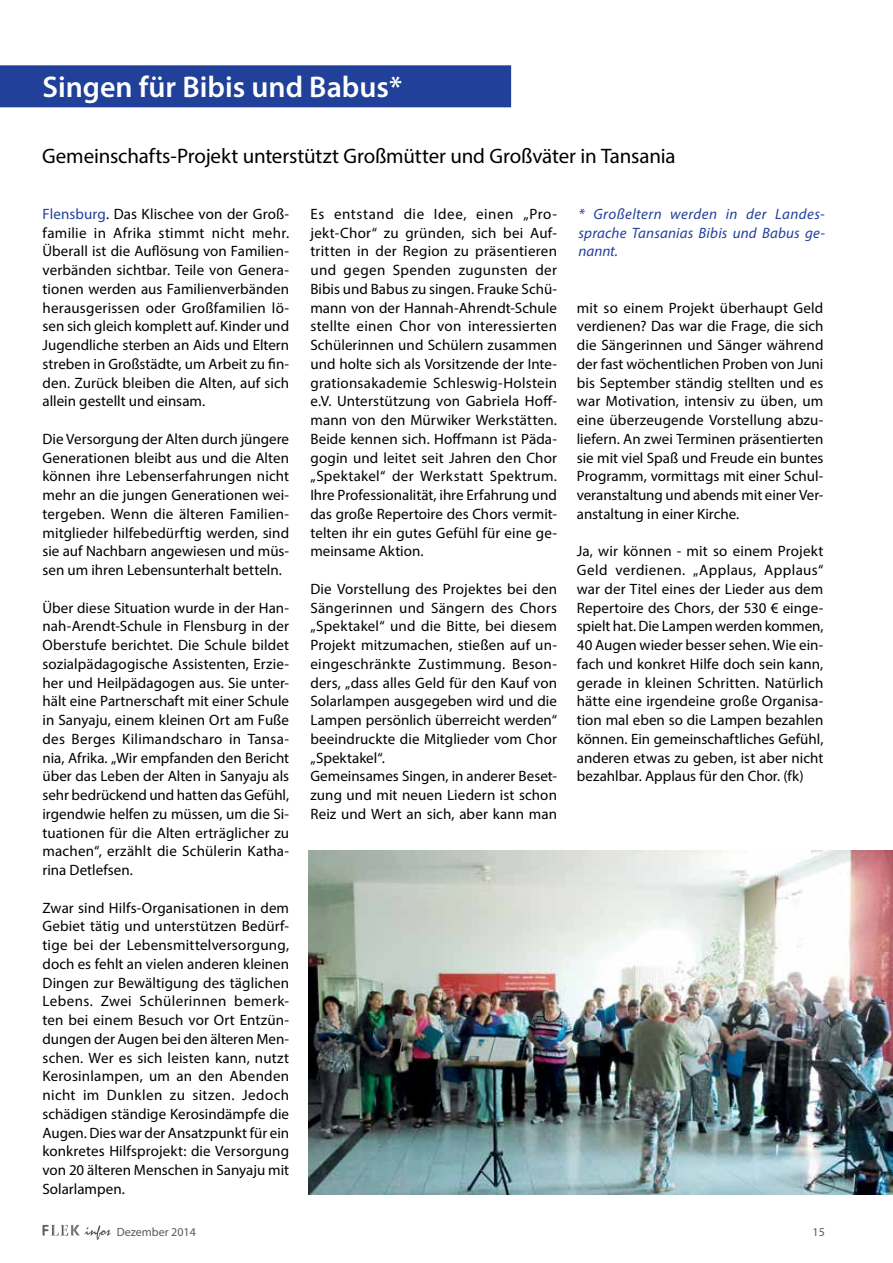
<style>
.page{position:relative;width:893px;height:1263px;background:#fff}
.page>*{position:absolute;margin:0;border:0;box-sizing:border-box;transform-origin:0 0}
.t1{font:600 30px "Myriad Pro";color:#fff}
.t2{font:21px "Myriad Pro";letter-spacing:-.01em;color:#000}
.t3{font:15px/18.8px "Myriad Pro";letter-spacing:.005em;color:#000;text-align:justify}
.t4{font:italic 15px/18.8px "Myriad Pro";letter-spacing:.015em;color:#21409a;text-align:justify}
.t5{font:12px "Myriad Pro";color:#58595b}
.s1{color:#21409a}
</style>
<div class="page">
<svg style="left:60px;top:1225px;width:8px;height:11px"></svg>
<svg style="left:84px;top:1225px;width:27px;height:15px"></svg>
<div style="left:0;top:65px;width:511px;height:42px;background:#21409a"></div>
<img style="left:309px;top:851px;width:584px;height:343px">
<h1 class="t1" style="left:43px;top:68px;width:361px">Singen für Bibis und Babus*</h1>
<h2 class="t2" style="left:42px;top:143px;width:635px">Gemeinschafts-Projekt unterstützt Großmütter und Großväter in Tansania</h2>
<p class="t3" style="left:43px;top:204px;width:248px"><span class="s1">Flensburg</span>. Das Klischee von der Groß&shy;familie in Afrika stimmt nicht mehr.<br>Überall ist die Auflösung von Familien&shy;verbänden sichtbar. Teile von Genera&shy;tionen werden aus Familienverbänden herausgerissen oder Großfamilien lö&shy;sen sich gleich komplett auf. Kinder und Jugendliche sterben an Aids und Eltern streben in Großstädte, um Arbeit zu fin&shy;den. Zurück bleiben die Alten, auf sich allein gestellt und einsam.</p>
<p class="t3" style="left:43px;top:429px;width:248px">Die Versorgung der Alten durch jüngere Generationen bleibt aus und die Alten können ihre Lebenserfahrungen nicht mehr an die jungen Generationen wei&shy;tergeben. Wenn die älteren Familien&shy;mitglieder hilfebedürftig werden, sind sie auf Nachbarn angewiesen und müs&shy;sen um ihren Lebensunterhalt betteln.</p>
<p class="t3" style="left:43px;top:598px;width:248px">Über diese Situation wurde in der Han&shy;nah-Arendt-Schule in Flensburg in der Oberstufe berichtet. Die Schule bildet sozialpädagogische Assistenten, Erzie&shy;her und Heilpädagogen aus. Sie unter&shy;hält eine Partnerschaft mit einer Schule in Sanyaju, einem kleinen Ort am Fuße des Berges Kilimandscharo in Tansa&shy;nia, Afrika. „Wir empfanden den Bericht über das Leben der Alten in Sanyaju als sehr bedrückend und hatten das Gefühl, irgendwie helfen zu müssen, um die Si&shy;tuationen für die Alten erträglicher zu machen“, erzählt die Schülerin Katha&shy;rina Detlefsen.</p>
<p class="t3" style="left:43px;top:898px;width:248px">Zwar sind Hilfs-Organisationen in dem Gebiet tätig und unterstützen Bedürf&shy;tige bei der Lebensmittelversorgung, doch es fehlt an vielen anderen kleinen Dingen zur Bewältigung des täglichen Lebens. Zwei Schülerinnen bemerk&shy;ten bei einem Besuch vor Ort Entzün&shy;dungen der Augen bei den älteren Men&shy;schen. Wer es sich leisten kann, nutzt Kerosinlampen, um an den Abenden nicht im Dunklen zu sitzen. Jedoch schädigen ständige Kerosindämpfe die Augen. Dies war der Ansatzpunkt für ein konkretes Hilfsprojekt: die Versorgung von 20 älteren Menschen in Sanyaju mit Solarlampen.</p>
<p class="t3" style="left:310px;top:204px;width:248px">Es entstand die Idee, einen „Pro&shy;jekt-Chor“ zu gründen, sich bei Auf&shy;tritten in der Region zu präsentieren und gegen Spenden zugunsten der Bibis und Babus zu singen. Frauke Schü&shy;mann von der Hannah-Ahrendt-Schule stellte einen Chor von interessierten Schülerinnen und Schülern zusammen und holte sich als Vorsitzende der Inte&shy;grationsakademie Schleswig-Holstein e.V. Unterstützung von Gabriela Hoff&shy;mann von den Mürwiker Werkstätten.<br>Beide kennen sich. Hoffmann ist Päda&shy;gogin und leitet seit Jahren den Chor „Spektakel“ der Werkstatt Spektrum.<br>Ihre Professionalität, ihre Erfahrung und das große Repertoire des Chors vermit&shy;telten ihr ein gutes Gefühl für eine ge&shy;meinsame Aktion.</p>
<p class="t3" style="left:310px;top:579px;width:248px;text-align:left">Die Vorstellung des Projektes bei den Sängerinnen und Sängern des Chors „Spektakel“ und die Bitte, bei diesem Projekt mitzumachen, stießen auf un&shy;eingeschränkte Zustimmung. Beson&shy;ders, „dass alles Geld für den Kauf von Solarlampen ausgegeben wird und die Lampen persönlich überreicht werden“ beeindruckte die Mitglieder vom Chor „Spektakel“.<br>Gemeinsames Singen, in anderer Beset&shy;zung und mit neuen Liedern ist schon Reiz und Wert an sich, aber kann man</p>
<p class="t4" style="left:579px;top:204px;width:248px">* Großeltern werden in der Landes&shy;sprache Tansanias Bibis und Babus ge&shy;nannt.</p>
<p class="t3" style="left:577px;top:298px;width:248px">mit so einem Projekt überhaupt Geld verdienen? Das war die Frage, die sich die Sängerinnen und Sänger während der fast wöchentlichen Proben von Juni bis September ständig stellten und es war Motivation, intensiv zu üben, um eine überzeugende Vorstellung abzu&shy;liefern. An zwei Terminen präsentierten sie mit viel Spaß und Freude ein buntes Programm, vormittags mit einer Schul&shy;veranstaltung und abends mit einer Ver&shy;anstaltung in einer Kirche.</p>
<p class="t3" style="left:577px;top:542px;width:248px">Ja, wir können - mit so einem Projekt Geld verdienen. „Applaus, Applaus“ war der Titel eines der Lieder aus dem Repertoire des Chors, der 530 € einge&shy;spielt hat. Die Lampen werden kommen, 40 Augen wieder besser sehen. Wie ein&shy;fach und konkret Hilfe doch sein kann, gerade in kleinen Schritten. Natürlich hätte eine irgendeine große Organisa&shy;tion mal eben so die Lampen bezahlen können. Ein gemeinschaftliches Gefühl, anderen etwas zu geben, ist aber nicht bezahlbar. Applaus für den Chor. (fk)</p>
<p class="t5" style="left:117px;top:1224px;width:81px">Dezember 2014</p>
<p class="t5" style="left:813px;top:1224px;width:14px">15</p>
</div>
